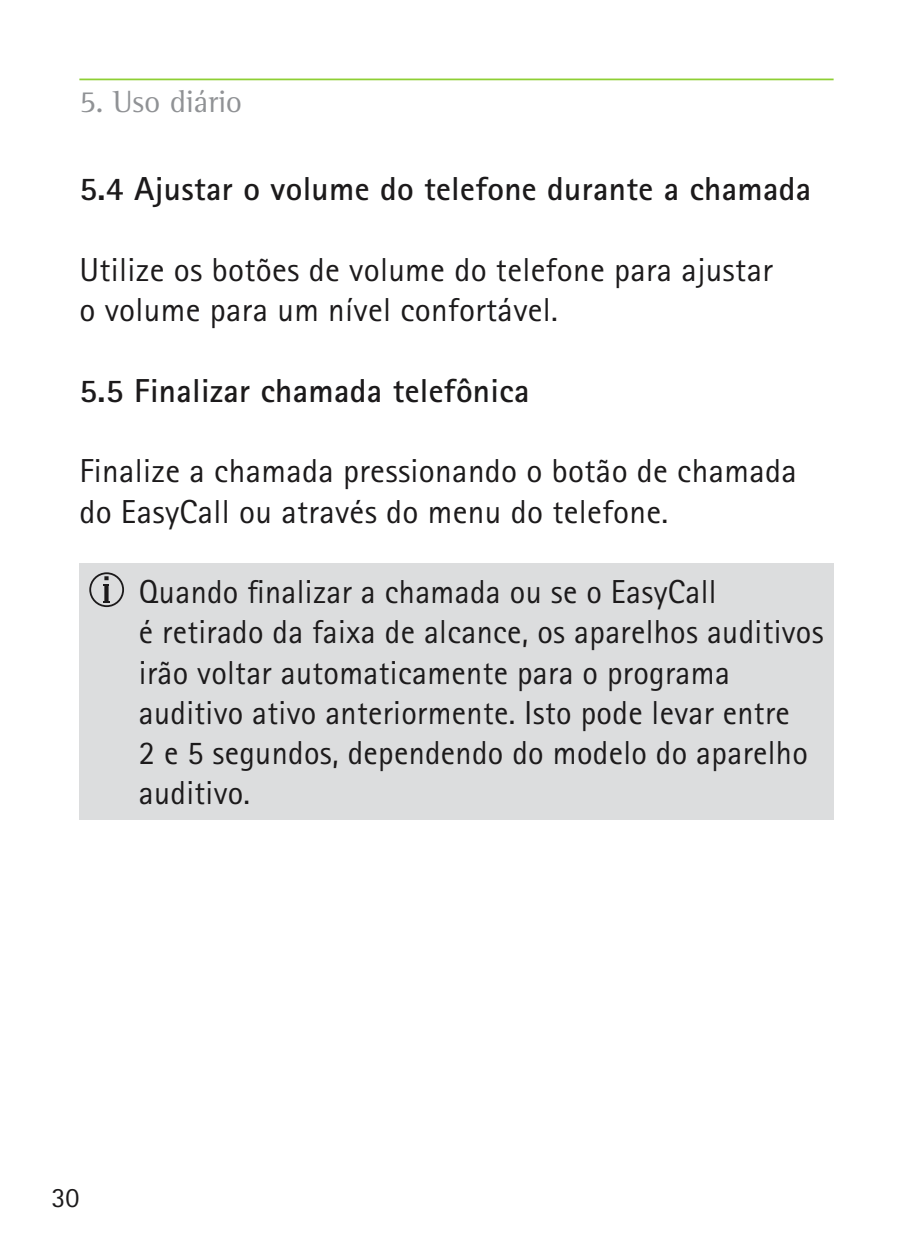
<style>
.page{position:relative;width:913px;height:1241px;background:#fff}
.page>*{position:absolute;margin:0;border:0;box-sizing:border-box;transform-origin:0 0}
.t1{font:33.25px/40.2px "Rotis Sans Serif Pro";letter-spacing:.01em;color:#1c1a1b}
.t2{font:700 33.25px "Rotis Sans Serif Pro";letter-spacing:.01em;color:#1c1a1b}
.t3{font:31.5px "Rotis Semi Serif Pro";color:#909295}
.t4{font:28px "Rotis Sans Serif Pro";color:#1c1a1b}
</style>
<div class="page">
<hr style="left:79px;top:78px;width:754px;height:2px;background:#8ecf34">
<div style="left:79px;top:562px;width:754px;height:257px;background:#dcddde"></div>
<svg style="left:89px;top:572px;width:35px;height:35px"></svg>
<p class="t3" style="left:79px;top:83px;width:164px">5. Uso diário</p>
<p class="t2" style="left:79px;top:168px;width:733px">5.4 Ajustar o volume do telefone durante a chamada</p>
<p class="t1" style="left:79px;top:250px;width:695px">Utilize os botões de volume do telefone para ajustar o volume para um nível confortável.</p>
<p class="t2" style="left:79px;top:369px;width:451px">5.5 Finalizar chamada telefônica</p>
<p class="t1" style="left:79px;top:451px;width:719px">Finalize a chamada pressionando o botão de chamada do EasyCall ou através do menu do telefone.</p>
<p class="t1" style="left:139px;top:572px;width:686px">Quando finalizar a chamada ou se o EasyCall<br>é retirado da faixa de alcance, os aparelhos auditivos irão voltar automaticamente para o programa auditivo ativo anteriormente. Isto pode levar entre<br>2 e 5 segundos, dependendo do modelo do aparelho auditivo.</p>
<p class="t4" style="left:51px;top:1180px;width:29px">30</p>
</div>
